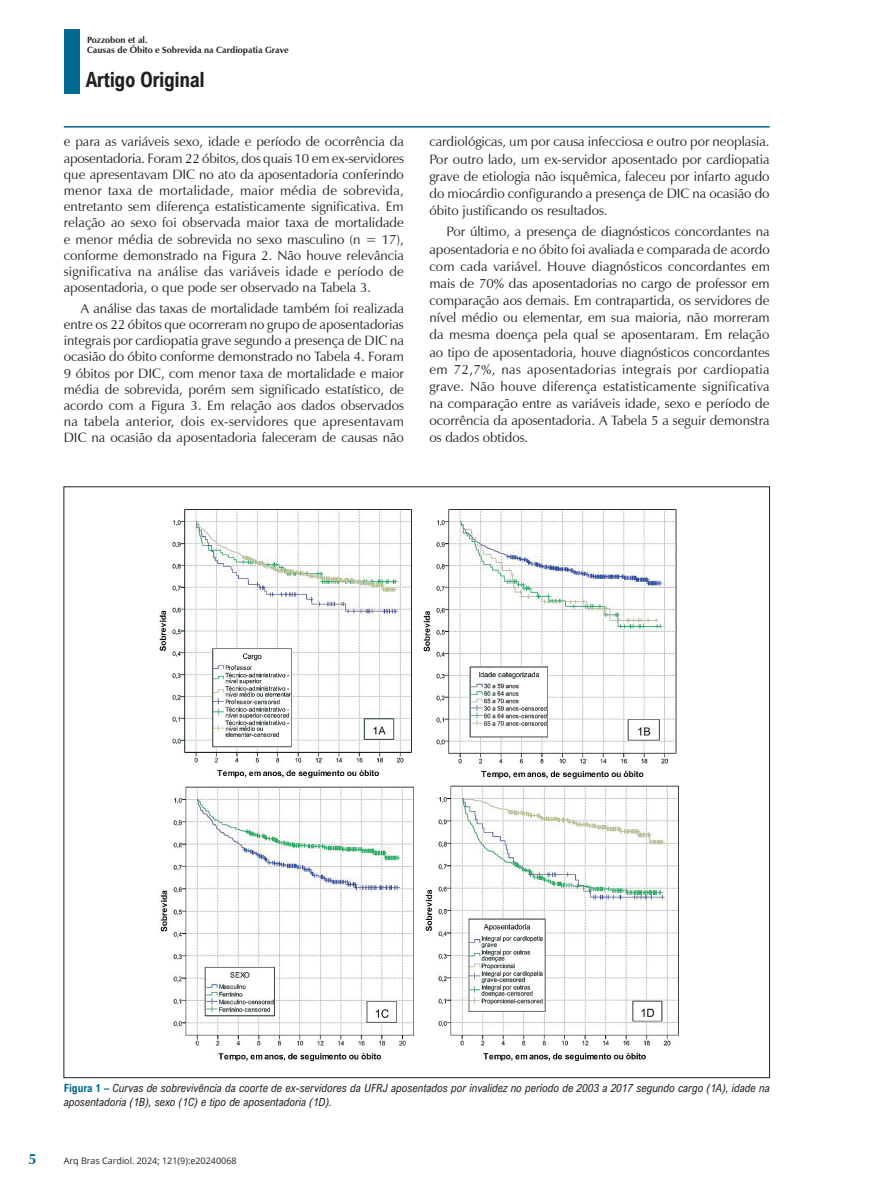
<style>
.page{position:relative;width:893px;height:1191px;background:#fff}
.page>*{position:absolute;margin:0;border:0;box-sizing:border-box;transform-origin:0 0}
.t1{font:700 21px "Arial Nova Cond";letter-spacing:-.02em;color:#231f20}
.t2{font:700 15px "Zapf Humanist 601 BT";color:#006991}
._01-TEXTO_BASICO{font:13.5px/16.2px "Zapf Humanist 601 BT";color:#231f20;text-align:justify}
._05_LEGENDA_TABELA{font:italic 11.25px/13.5px "Arial Nova Cond";color:#231f20}
.t3{font:700 9px/10.8px "Zapf Humanist 601 BT";color:#231f20}
.t4{font:9px "Open Sans";color:#231f20}
.s1{font-weight:700;font-style:normal;color:#006991}
</style>
<div class="page">
<hr style="left:64px;top:126px;width:706px;height:2px;background:#006991">
<div style="left:64px;top:29px;width:16px;height:65px;background:#006991"></div>
<img style="left:159px;top:508px;width:520px;height:553px">
<p class="t3" style="left:87px;top:34px;width:203px">Pozzobon et al.<br>Causas de Óbito e Sobrevida na Cardiopatia Grave</p>
<h1 class="t1" style="left:86px;top:67px;width:121px">Artigo Original</h1>
<p class="_01-TEXTO_BASICO" style="left:64px;top:134px;width:342px">e para as variáveis sexo, idade e período de ocorrência da aposentadoria. Foram 22 óbitos, dos quais 10 em ex-servidores que apresentavam DIC no ato da aposentadoria conferindo menor taxa de mortalidade, maior média de sobrevida, entretanto sem diferença estatisticamente significativa. Em relação ao sexo foi observada maior taxa de mortalidade e menor média de sobrevida no sexo masculino (n = 17), conforme demonstrado na Figura 2. Não houve relevância significativa na análise das variáveis idade e período de aposentadoria, o que pode ser observado na Tabela 3.</p>
<p class="_01-TEXTO_BASICO" style="left:64px;top:300px;width:342px;text-indent:17px">A análise das taxas de mortalidade também foi realizada entre os 22 óbitos que ocorreram no grupo de aposentadorias integrais por cardiopatia grave segundo a presença de DIC na ocasião do óbito conforme demonstrado no Tabela 4. Foram 9 óbitos por DIC, com menor taxa de mortalidade e maior média de sobrevida, porém sem significado estatístico, de acordo com a Figura 3. Em relação aos dados observados na tabela anterior, dois ex-servidores que apresentavam DIC na ocasião da aposentadoria faleceram de causas não</p>
<p class="_01-TEXTO_BASICO" style="left:429px;top:133px;width:342px;line-height:17.1px">cardiológicas, um por causa infecciosa e outro por neoplasia.<br>Por outro lado, um ex-servidor aposentado por cardiopatia grave de etiologia não isquêmica, faleceu por infarto agudo do miocárdio configurando a presença de DIC na ocasião do óbito justificando os resultados.</p>
<p class="_01-TEXTO_BASICO" style="left:429px;top:223px;width:342px;line-height:17.1px;text-indent:17px">Por último, a presença de diagnósticos concordantes na aposentadoria e no óbito foi avaliada e comparada de acordo com cada variável. Houve diagnósticos concordantes em mais de 70% das aposentadorias no cargo de professor em comparação aos demais. Em contrapartida, os servidores de nível médio ou elementar, em sua maioria, não morreram da mesma doença pela qual se aposentaram. Em relação ao tipo de aposentadoria, houve diagnósticos concordantes em 72,7%, nas aposentadorias integrais por cardiopatia grave. Não houve diferença estatisticamente significativa na comparação entre as variáveis idade, sexo e período de ocorrência da aposentadoria. A Tabela 5 a seguir demonstra os dados obtidos.</p>
<p class="t2" style="left:29px;top:1149px;width:10px">5</p>
<p class="_05_LEGENDA_TABELA" style="left:64px;top:1081px;width:707px"><span class="s1">Figura 1 –</span> Curvas de sobrevivência da coorte de ex-servidores da UFRJ aposentados por invalidez no período de 2003 a 2017 segundo cargo (1A), idade na aposentadoria (1B), sexo (1C) e tipo de aposentadoria (1D).</p>
<p class="t4" style="left:64px;top:1154px;width:174px">Arq Bras Cardiol. 2024; 121(9):e20240068</p>
</div>
